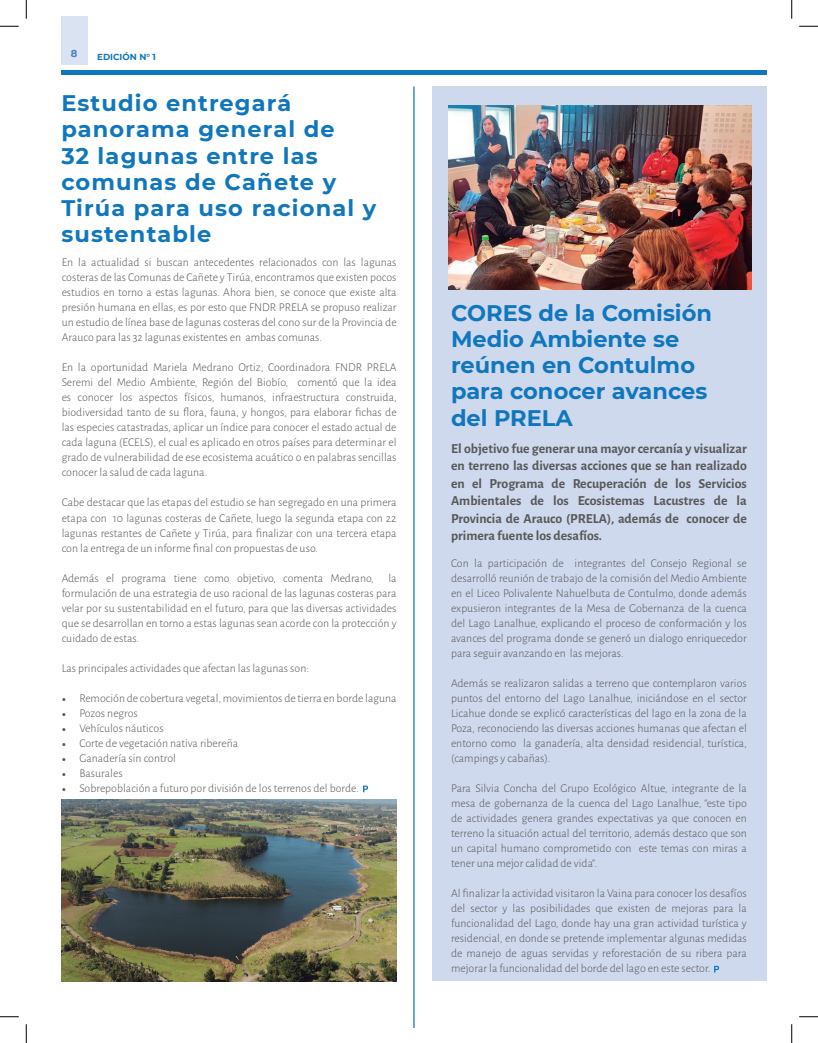
<style>
.page{position:relative;width:818px;height:1043px;background:#fff}
.page>*{position:absolute;margin:0;border:0;box-sizing:border-box;transform-origin:0 0}
.t1{font:700 22.5px/26.2px "Montserrat";letter-spacing:.045em;color:#1077be}
.t2{font:700 22.5px/26.2px "Montserrat";color:#1077be}
.t3{font:700 13.75px/17.5px "Alegreya Sans";color:#57585a;text-align:justify}
.t4{font:300 11.88px/15px "Alegreya Sans";color:#57585a;text-align:justify}
.t5{font:700 10px "Montserrat";color:#4b7fc1}
.t6{font:700 8.75px "Montserrat";color:#1077be}
.s1{font-family:"Minion Pro";font-weight:400;font-size:11.25px}
</style>
<div class="page">
<hr style="left:62px;top:71px;width:704px;height:4px;background:#1077be">
<div style="left:61px;top:16px;width:27px;height:49px;background:#d9e3f2"></div>
<div style="left:432px;top:86px;width:334px;height:895px;background:#cfd9ed"></div>
<hr style="left:413px;top:86px;width:1px;height:941px;background:#1077be">
<svg style="left:714px;top:965px;width:5px;height:7px"></svg>
<svg style="left:363px;top:785px;width:5px;height:7px"></svg>
<img style="left:62px;top:799px;width:334px;height:182px">
<img style="left:448px;top:106px;width:303px;height:184px">
<svg style="left:0;top:25px;width:19px;height:2px"></svg>
<svg style="left:799px;top:25px;width:19px;height:2px"></svg>
<svg style="left:0;top:1016px;width:19px;height:1px"></svg>
<svg style="left:799px;top:1016px;width:19px;height:1px"></svg>
<svg style="left:25px;top:0;width:2px;height:19px"></svg>
<svg style="left:25px;top:1024px;width:2px;height:18px"></svg>
<svg style="left:791px;top:0;width:1px;height:19px"></svg>
<svg style="left:791px;top:1024px;width:1px;height:18px"></svg>
<p class="t5" style="left:71px;top:46px;width:8px">8</p>
<p class="t1" style="left:61px;top:89px;width:316px">Estudio entregará panorama general de<br>32 lagunas entre las comunas de Cañete y<br>Tirúa para uso racional y sustentable</p>
<p class="t4" style="left:62px;top:255px;width:336px">En la actualidad si buscan antecedentes relacionados con las lagunas costeras de las Comunas de Cañete y Tirúa, encontramos que existen pocos estudios en torno a estas lagunas. Ahora bien, se conoce que existe alta presión humana en ellas, es por esto que FNDR PRELA se propuso realizar un estudio de línea base de lagunas costeras del cono sur de la Provincia de Arauco para las 32 lagunas existentes en ambas comunas.</p>
<p class="t4" style="left:62px;top:360px;width:336px">En la oportunidad Mariela Medrano Ortiz, Coordinadora FNDR PRELA Seremi del Medio Ambiente, Región del Biobío, comentó que la idea es conocer los aspectos físicos, humanos, infraestructura construida, biodiversidad tanto de su flora, fauna, y hongos, para elaborar fichas de las especies catastradas, aplicar un índice para conocer el estado actual de cada laguna (ECELS), el cual es aplicado en otros países para determinar el grado de vulnerabilidad de ese ecosistema acuático o en palabras sencillas conocer la salud de cada laguna.</p>
<p class="t4" style="left:62px;top:495px;width:336px">Cabe destacar que las etapas del estudio se han segregado en una primera etapa con 10 lagunas costeras de Cañete, luego la segunda etapa con 22 lagunas restantes de Cañete y Tirúa, para finalizar con una tercera etapa con la entrega de un informe final con propuestas de uso.</p>
<p class="t4" style="left:62px;top:570px;width:336px">Además el programa tiene como objetivo, comenta Medrano, la formulación de una estrategia de uso racional de las lagunas costeras para velar por su sustentabilidad en el futuro, para que las diversas actividades que se desarrollan en torno a estas lagunas sean acorde con la protección y cuidado de estas.</p>
<p class="t4" style="left:62px;top:660px;width:249px">Las principales actividades que afectan las lagunas son:</p>
<p class="t4" style="left:62px;top:690px;width:336px"><span class="s1">•</span> Remoción de cobertura vegetal, movimientos de tierra en borde laguna</p>
<p class="t4" style="left:62px;top:705px;width:78px"><span class="s1">•</span> Pozos negros</p>
<p class="t4" style="left:62px;top:720px;width:103px"><span class="s1">•</span> Vehículos náuticos</p>
<p class="t4" style="left:62px;top:735px;width:178px"><span class="s1">•</span> Corte de vegetación nativa ribereña</p>
<p class="t4" style="left:62px;top:750px;width:116px"><span class="s1">•</span> Ganadería sin control</p>
<p class="t4" style="left:62px;top:765px;width:62px"><span class="s1">•</span> Basurales</p>
<p class="t4" style="left:62px;top:780px;width:298px"><span class="s1">•</span> Sobrepoblación a futuro por división de los terrenos del borde.</p>
<p class="t6" style="left:97px;top:51px;width:60px">EDICIÓN N° 1</p>
<p class="t2" style="left:451px;top:298px;width:262px">CORES de la Comisión<br>Medio Ambiente se reúnen en Contulmo para conocer avances del PRELA</p>
<p class="t3" style="left:451px;top:438px;width:297px">El objetivo fue generar una mayor cercanía y visualizar en terreno las diversas acciones que se han realizado en el Programa de Recuperación de los Servicios Ambientales de los Ecosistemas Lacustres de la Provincia de Arauco (PRELA), además de conocer de primera fuente los desafíos.</p>
<p class="t4" style="left:451px;top:555px;width:297px">Con la participación de integrantes del Consejo Regional se desarrolló reunión de trabajo de la comisión del Medio Ambiente en el Liceo Polivalente Nahuelbuta de Contulmo, donde además expusieron integrantes de la Mesa de Gobernanza de la cuenca del Lago Lanalhue, explicando el proceso de conformación y los avances del programa donde se generó un dialogo enriquecedor para seguir avanzando en las mejoras.</p>
<p class="t4" style="left:451px;top:675px;width:297px">Además se realizaron salidas a terreno que contemplaron varios puntos del entorno del Lago Lanalhue, iniciándose en el sector Licahue donde se explicó características del lago en la zona de la Poza, reconociendo las diversas acciones humanas que afectan el entorno como la ganadería, alta densidad residencial, turística, (campings y cabañas).</p>
<p class="t4" style="left:451px;top:780px;width:297px">Para Silvia Concha del Grupo Ecológico Altue, integrante de la mesa de gobernanza de la cuenca del Lago Lanalhue, “este tipo de actividades genera grandes expectativas ya que conocen en terreno la situación actual del territorio, además destaco que son un capital humano comprometido con este temas con miras a tener una mejor calidad de vida”.</p>
<p class="t4" style="left:451px;top:885px;width:297px">Al finalizar la actividad visitaron la Vaina para conocer los desafíos del sector y las posibilidades que existen de mejoras para la funcionalidad del Lago, donde hay una gran actividad turística y residencial, en donde se pretende implementar algunas medidas de manejo de aguas servidas y reforestación de su ribera para mejorar la funcionalidad del borde del lago en este sector.</p>
</div>
